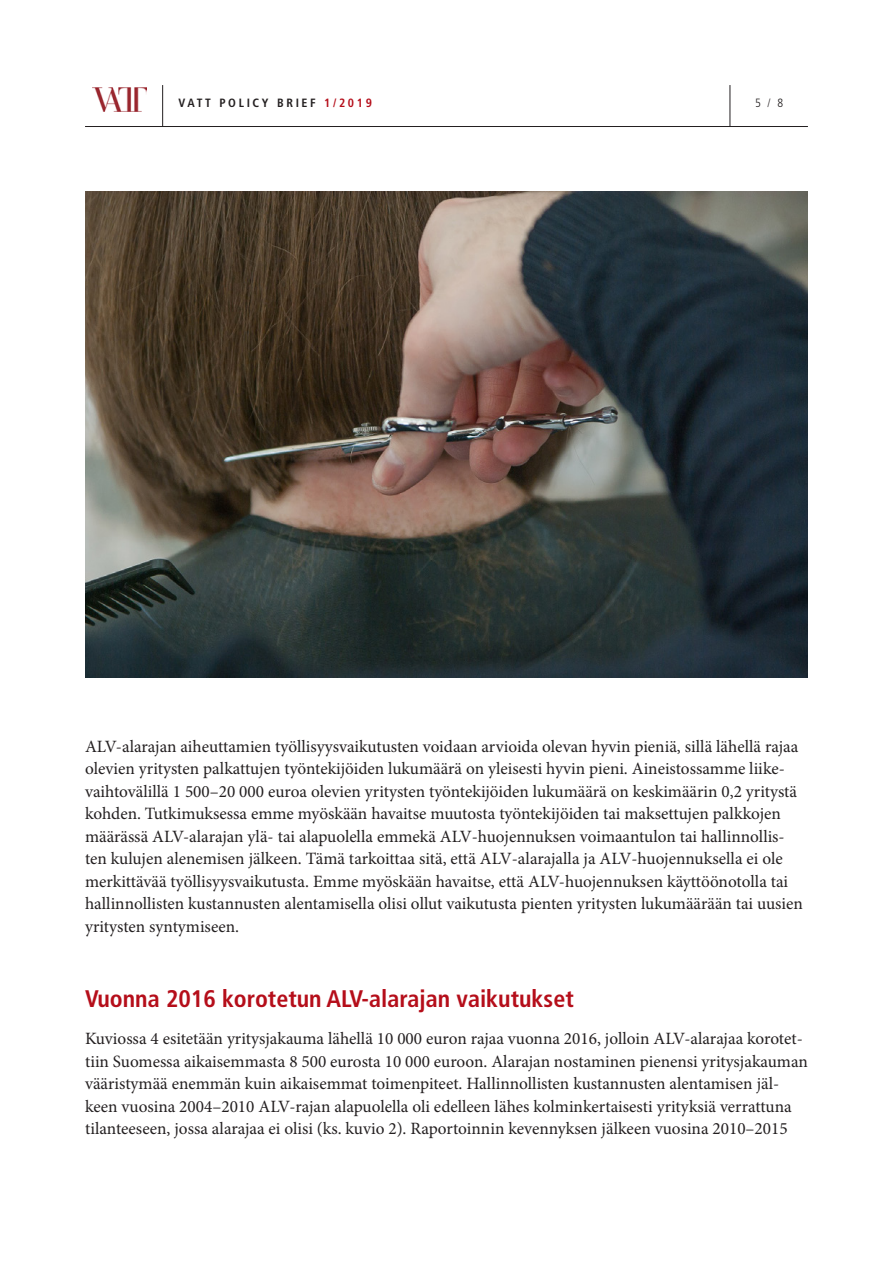
<style>
.page{position:relative;width:893px;height:1263px;background:#fff}
.page>*{position:absolute;margin:0;border:0;box-sizing:border-box;transform-origin:0 0}
.t1{font:700 condensed 24px "Frutiger LT Std";color:#b50e1a}
.t2{font:17.25px/22.5px "Minion Pro";color:#231f20}
.t3{font:700 condensed 12px "Frutiger LT Std";letter-spacing:.22em;color:#231f20}
.t4{font:300 condensed 12px "Frutiger LT Std";color:#231f20}
.s1{color:#b50e1a}
</style>
<div class="page">
<img style="left:92px;top:87px;width:55px;height:25px">
<hr style="left:85px;top:126px;width:723px;height:1px;background:#231f20">
<hr style="left:162px;top:85px;width:1px;height:42px;background:#231f20">
<hr style="left:730px;top:85px;width:1px;height:42px;background:#231f20">
<img style="left:85px;top:191px;width:723px;height:486px">
<p class="t3" style="left:179px;top:96px;width:195px">VATT POLICY BRIEF <span class="s1">1/2019</span></p>
<p class="t4" style="left:755px;top:96px;width:30px">5 / 8</p>
<p class="t2" style="left:85px;top:735px;width:719px">ALV-alarajan aiheuttamien työllisyysvaikutusten voidaan arvioida olevan hyvin pieniä, sillä lähellä rajaa olevien yritysten palkattujen työntekijöiden lukumäärä on yleisesti hyvin pieni. Aineistossamme liike&shy;vaihtovälillä 1 500–20 000 euroa olevien yritysten työntekijöiden lukumäärä on keskimäärin 0,2 yritystä kohden. Tutkimuksessa emme myöskään havaitse muutosta työntekijöiden tai maksettujen palkkojen määrässä ALV-alarajan ylä‐ tai alapuolella emmekä ALV‐huojennuksen voimaantulon tai hallinnollis&shy;ten kulujen alenemisen jälkeen. Tämä tarkoittaa sitä, että ALV‐alarajalla ja ALV‐huojennuksella ei ole merkittävää työllisyysvaikutusta. Emme myöskään havaitse, että ALV-huojennuksen käyttöönotolla tai hallinnollisten kustannusten alentamisella olisi ollut vaikutusta pienten yritysten lukumäärään tai uusien yritysten syntymiseen.</p>
<h1 class="t1" style="left:85px;top:984px;width:490px">Vuonna 2016 korotetun ALV-alarajan vaikutukset</h1>
<p class="t2" style="left:85px;top:1027px;width:724px">Kuviossa 4 esitetään yritysjakauma lähellä 10 000 euron rajaa vuonna 2016, jolloin ALV-alarajaa korotet&shy;tiin Suomessa aikaisemmasta 8 500 eurosta 10 000 euroon. Alarajan nostaminen pienensi yritysjakauman vääristymää enemmän kuin aikaisemmat toimenpiteet. Hallinnollisten kustannusten alentamisen jäl&shy;keen vuosina 2004–2010 ALV-rajan alapuolella oli edelleen lähes kolminkertaisesti yrityksiä verrattuna tilanteeseen, jossa alarajaa ei olisi (ks. kuvio 2). Raportoinnin kevennyksen jälkeen vuosina 2010–2015</p>
</div>
